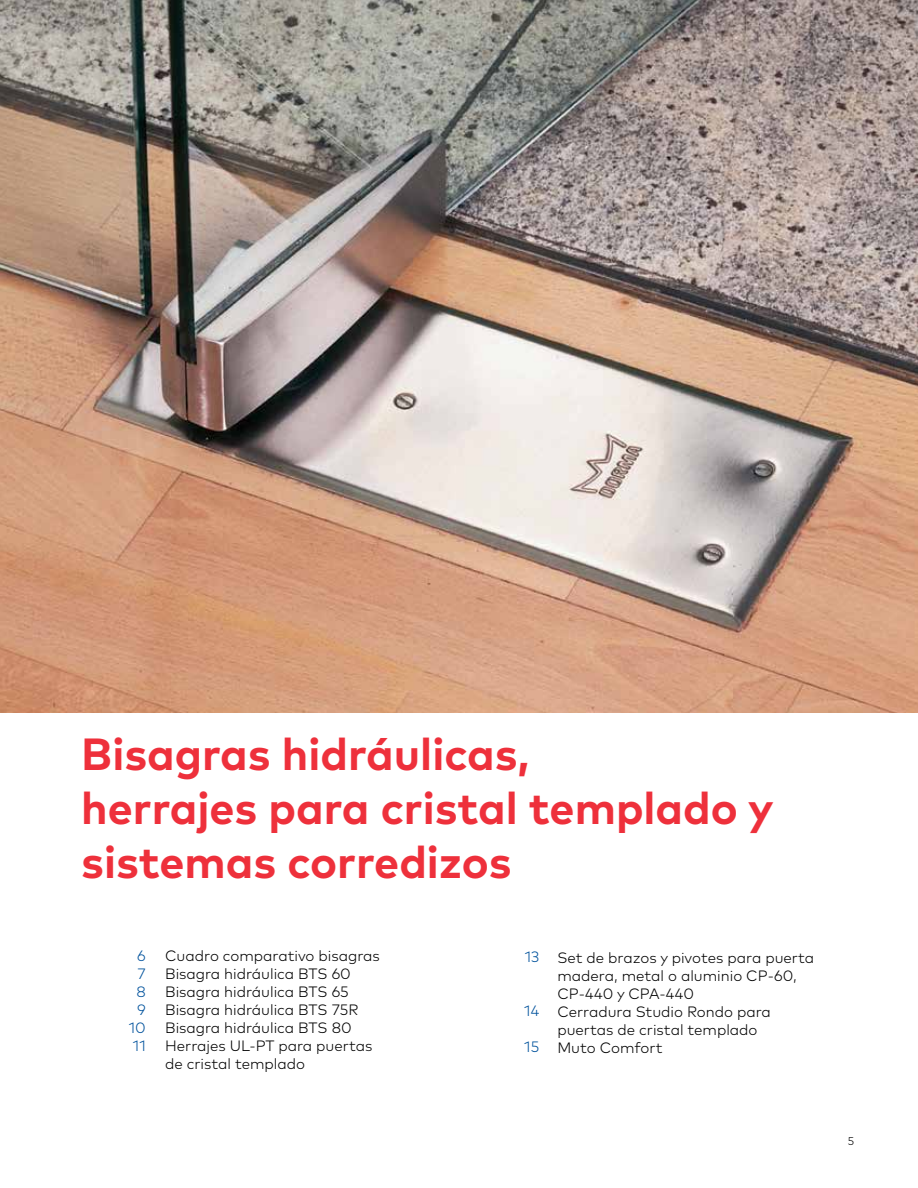
<style>
.page{position:relative;width:918px;height:1188px;background:#fff}
.page>*{position:absolute;margin:0;border:0;box-sizing:border-box;transform-origin:0 0}
.t1{font:700 45px/54px "Mark Pro";color:#ee303b}
.t2{font:300 15px/18px "Mark Pro";color:#000}
.t3{font:300 15px/18px "Mark Pro";color:#00529c;text-align:center}
.t4{font:300 11.25px "Mark Pro";color:#000}
</style>
<div class="page">
<img style="left:0;top:0;width:918px;height:713px">
<h1 class="t1" style="left:81px;top:723px;width:694px">Bisagras hidráulicas,<br>herrajes para cristal templado y sistemas corredizos</h1>
<p class="t2" style="left:165px;top:945px;width:216px">Cuadro comparativo bisagras<br>Bisagra hidráulica BTS 60<br>Bisagra hidráulica BTS 65<br>Bisagra hidráulica BTS 75R<br>Bisagra hidráulica BTS 80<br>Herrajes UL-PT para puertas de cristal templado</p>
<p class="t2" style="left:557px;top:947px;width:258px">Set de brazos y pivotes para puerta madera, metal o aluminio CP-60,<br>CP-440 y CPA-440<br>Cerradura Studio Rondo para puertas de cristal templado<br>Muto Comfort</p>
<p class="t3" style="left:129px;top:945px;width:19px">6<br>7<br>8<br>9<br>10<br>11</p>
<p class="t3" style="left:525px;top:947px;width:16px">13</p>
<p class="t3" style="left:524px;top:1001px;width:17px">14</p>
<p class="t3" style="left:524px;top:1037px;width:17px">15</p>
<p class="t4" style="left:848px;top:1133px;width:8px">5</p>
</div>
